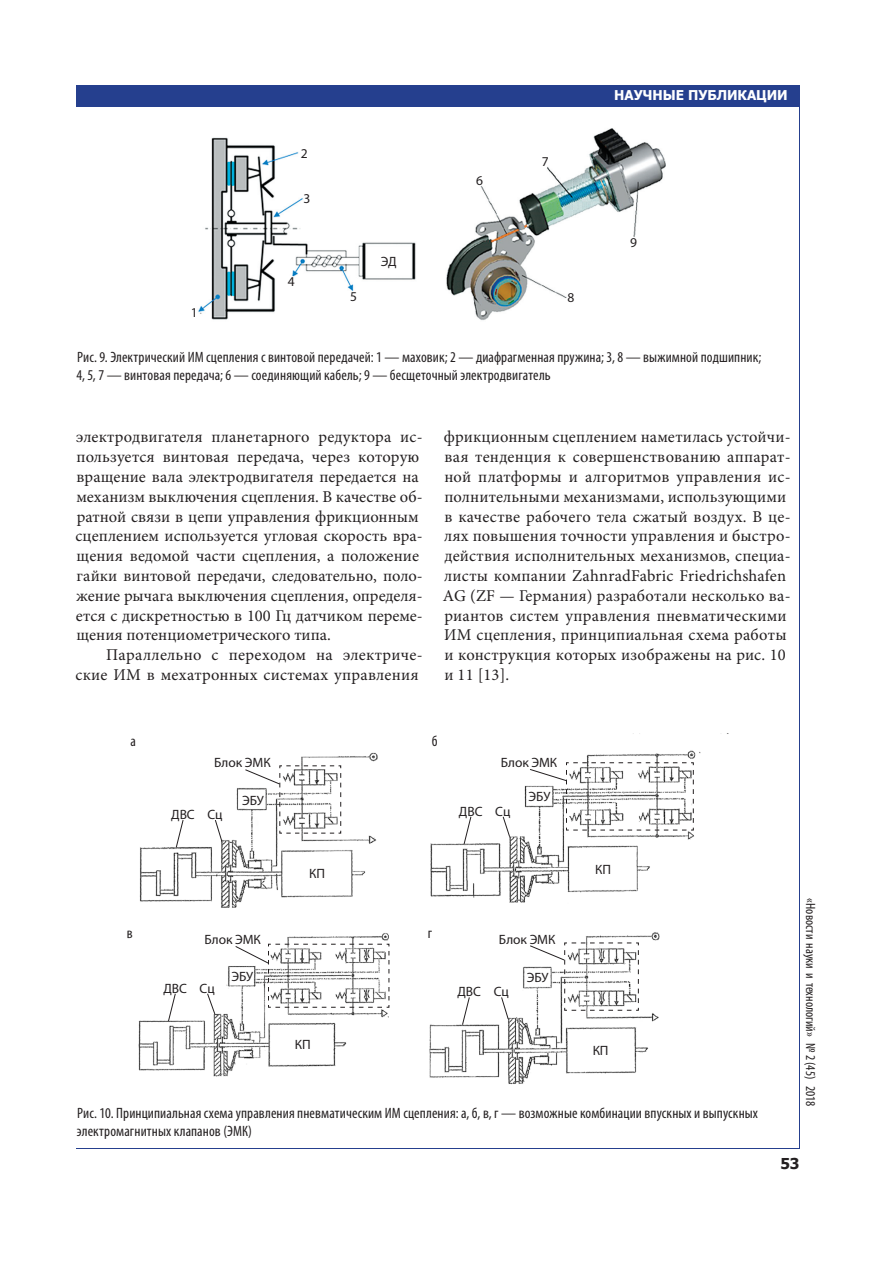
<style>
.page{position:relative;width:893px;height:1276px;background:#fff}
.page>*{position:absolute;margin:0;border:0;box-sizing:border-box;transform-origin:0 0}
.t1{font:16.5px/19.8px "Minion Pro";letter-spacing:.01em;color:#231f20}
.t2{font:condensed 15px/18px "Myriad Pro";letter-spacing:.01em;color:#231f20}
.t3{font:700 15px "Tahoma";color:#231f20}
.t4{font:13.5px "Myriad Pro";color:#231f20}
.t5{font:condensed 13.5px "Myriad Pro";color:#231f20}
.t6{font:700 13.5px "Tahoma";color:#fff}
</style>
<div class="page">
<hr style="left:77px;top:1147px;width:722px;height:1px;background:#253f8e">
<hr style="left:799px;top:85px;width:1px;height:1063px;background:#253f8e">
<div style="left:77px;top:85px;width:722px;height:21px;background:#253f8e"></div>
<img style="left:198px;top:128px;width:467px;height:192px">
<img style="left:138px;top:733px;width:591px;height:352px">
<svg style="left:244px;top:765px;width:97px;height:69px"></svg>
<svg style="left:175px;top:819px;width:9px;height:29px"></svg>
<svg style="left:214px;top:819px;width:9px;height:23px"></svg>
<svg style="left:235px;top:943px;width:155px;height:65px"></svg>
<svg style="left:529px;top:942px;width:110px;height:69px"></svg>
<svg style="left:529px;top:762px;width:165px;height:69px"></svg>
<svg style="left:168px;top:993px;width:8px;height:29px"></svg>
<svg style="left:207px;top:992px;width:9px;height:23px"></svg>
<svg style="left:462px;top:996px;width:8px;height:29px"></svg>
<svg style="left:501px;top:996px;width:8px;height:23px"></svg>
<svg style="left:463px;top:816px;width:9px;height:29px"></svg>
<svg style="left:502px;top:816px;width:9px;height:21px"></svg>
<p class="t4" style="left:191px;top:304px;width:8px">1</p>
<p class="t4" style="left:301px;top:145px;width:8px">2</p>
<p class="t4" style="left:304px;top:190px;width:8px">3</p>
<p class="t4" style="left:288px;top:274px;width:8px">4</p>
<p class="t4" style="left:350px;top:288px;width:8px">5</p>
<p class="t4" style="left:381px;top:253px;width:17px">ЭД</p>
<p class="t4" style="left:476px;top:172px;width:8px">6</p>
<p class="t4" style="left:542px;top:153px;width:8px">7</p>
<p class="t4" style="left:568px;top:289px;width:8px">8</p>
<p class="t6" style="left:614px;top:86px;width:175px">Научные публикации</p>
<p class="t4" style="left:630px;top:234px;width:8px">9</p>
<p class="t2" style="left:76px;top:348px;width:686px">Рис. 9. Электрический ИМ сцепления с винтовой передачей: 1 — маховик; 2 — диафрагменная пружина; 3, 8 — выжимной подшипник;<br>4, 5, 7 — винтовая передача; 6 — соединяющий кабель; 9 — бесщеточный электродвигатель</p>
<p class="t1" style="left:76px;top:427px;width:349px">электродвигателя планетарного редуктора ис&shy;пользуется винтовая передача, через которую вращение вала электродвигателя передается на механизм выключения сцепления. В качестве об&shy;ратной связи в цепи управления фрикционным сцеплением используется угловая скорость вра&shy;щения ведомой части сцепления, а положение гайки винтовой передачи, следовательно, поло&shy;жение рычага выключения сцепления, определя&shy;ется с дискретностью в 100 Гц датчиком переме&shy;щения потенциометрического типа.</p>
<p class="t1" style="left:76px;top:645px;width:349px;text-align:right">Параллельно с переходом на электриче&shy;ские ИМ в мехатронных системах управления</p>
<p class="t1" style="left:443px;top:427px;width:349px">фрикционным сцеплением наметилась устойчи&shy;вая тенденция к совершенствованию аппарат&shy;ной платформы и алгоритмов управления ис&shy;полнительными механизмами, использующими в качестве рабочего тела сжатый воздух. В це&shy;лях повышения точности управления и быстро&shy;действия исполнительных механизмов, специа&shy;листы компании ZahnradFabric Friedrichshafen AG (ZF — Германия) разработали несколько ва&shy;риантов систем управления пневматическими ИМ сцепления, принципиальная схема работы и конструкция которых изображены на рис. 10 и 11 [13].</p>
<p class="t2" style="left:130px;top:732px;width:7px">а</p>
<p class="t2" style="left:432px;top:732px;width:7px">б</p>
<p class="t4" style="left:214px;top:754px;width:58px">Блок ЭМК</p>
<p class="t4" style="left:171px;top:806px;width:25px">ДВС</p>
<p class="t4" style="left:207px;top:806px;width:17px">Сц</p>
<p class="t4" style="left:242px;top:791px;width:23px">ЭБУ</p>
<p class="t4" style="left:309px;top:865px;width:17px">КП</p>
<p class="t4" style="left:501px;top:754px;width:58px">Блок ЭМК</p>
<p class="t4" style="left:459px;top:802px;width:53px">ДВС Сц</p>
<p class="t4" style="left:529px;top:788px;width:23px">ЭБУ</p>
<p class="t2" style="left:127px;top:924px;width:7px">в</p>
<p class="t2" style="left:428px;top:924px;width:6px">г</p>
<p class="t4" style="left:204px;top:931px;width:58px">Блок ЭМК</p>
<p class="t4" style="left:499px;top:931px;width:58px">Блок ЭМК</p>
<p class="t4" style="left:231px;top:968px;width:23px">ЭБУ</p>
<p class="t4" style="left:527px;top:969px;width:23px">ЭБУ</p>
<p class="t4" style="left:163px;top:979px;width:53px">ДВС Сц</p>
<p class="t4" style="left:457px;top:983px;width:53px">ДВС Сц</p>
<p class="t4" style="left:295px;top:1036px;width:17px">КП</p>
<p class="t4" style="left:595px;top:861px;width:17px">КП</p>
<p class="t4" style="left:593px;top:1042px;width:17px">КП</p>
<p class="t2" style="left:77px;top:1103px;width:683px">Рис. 10. Принципиальная схема управления пневматическим ИМ сцепления: а, б, в, г — возможные комбинации впускных и выпускных электромагнитных клапанов (ЭМК)</p>
<p class="t5" style="left:819px;top:898px;width:209px;rotate:90deg">«Новости науки и технологий» № 2 (45) 2018</p>
<p class="t3" style="left:780px;top:1153px;width:21px">53</p>
</div>
